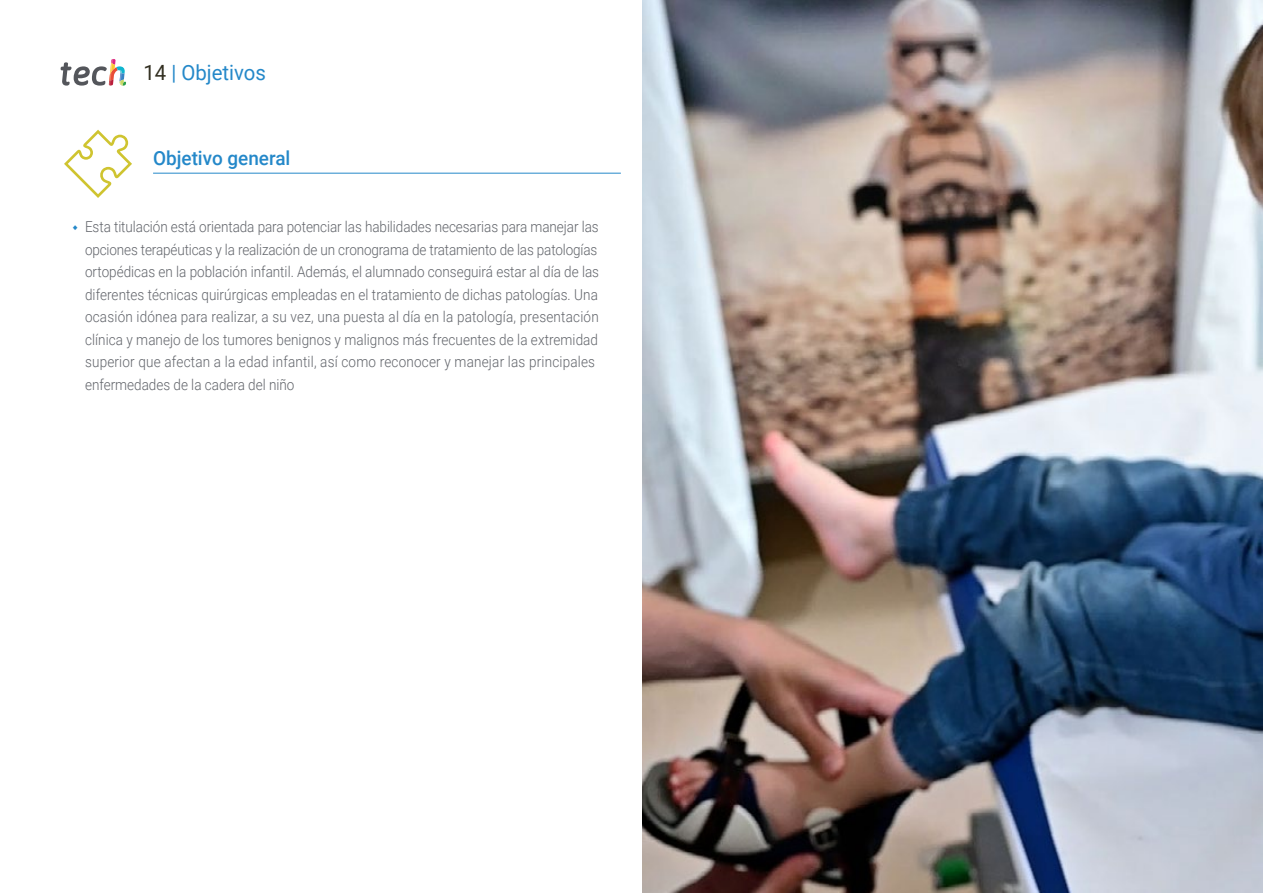
<style>
.page{position:relative;width:1263px;height:893px;background:#fff}
.page>*{position:absolute;margin:0;border:0;box-sizing:border-box;transform-origin:0 0}
.t1{font:21px "Roboto";color:#2488c9}
.t2{font:500 19.5px "Roboto";color:#2488c9}
.t3{font:300 15px/22.5px "Roboto";letter-spacing:.005em;color:#61646a;scale:.9 1}
.s1{color:#312e20}
</style>
<div class="page">
<svg style="left:61px;top:59px;width:65px;height:27px"></svg>
<hr style="left:153px;top:173px;width:468px;height:1px;background:#2488c9">
<svg style="left:64px;top:130px;width:68px;height:68px"></svg>
<img style="left:642px;top:0;width:621px;height:893px">
<h1 class="t1" style="left:144px;top:57px;width:124px"><span class="s1">14</span> | Objetivos</h1>
<h2 class="t2" style="left:153px;top:144px;width:139px">Objetivo general</h2>
<p class="t3" style="left:85px;top:215px;width:573px">Esta titulación está orientada para potenciar las habilidades necesarias para manejar las opciones terapéuticas y la realización de un cronograma de tratamiento de las patologías ortopédicas en la población infantil. Además, el alumnado conseguirá estar al día de las diferentes técnicas quirúrgicas empleadas en el tratamiento de dichas patologías. Una ocasión idónea para realizar, a su vez, una puesta al día en la patología, presentación clínica y manejo de los tumores benignos y malignos más frecuentes de la extremidad superior que afectan a la edad infantil, así como reconocer y manejar las principales enfermedades de la cadera del niño</p>
</div>
